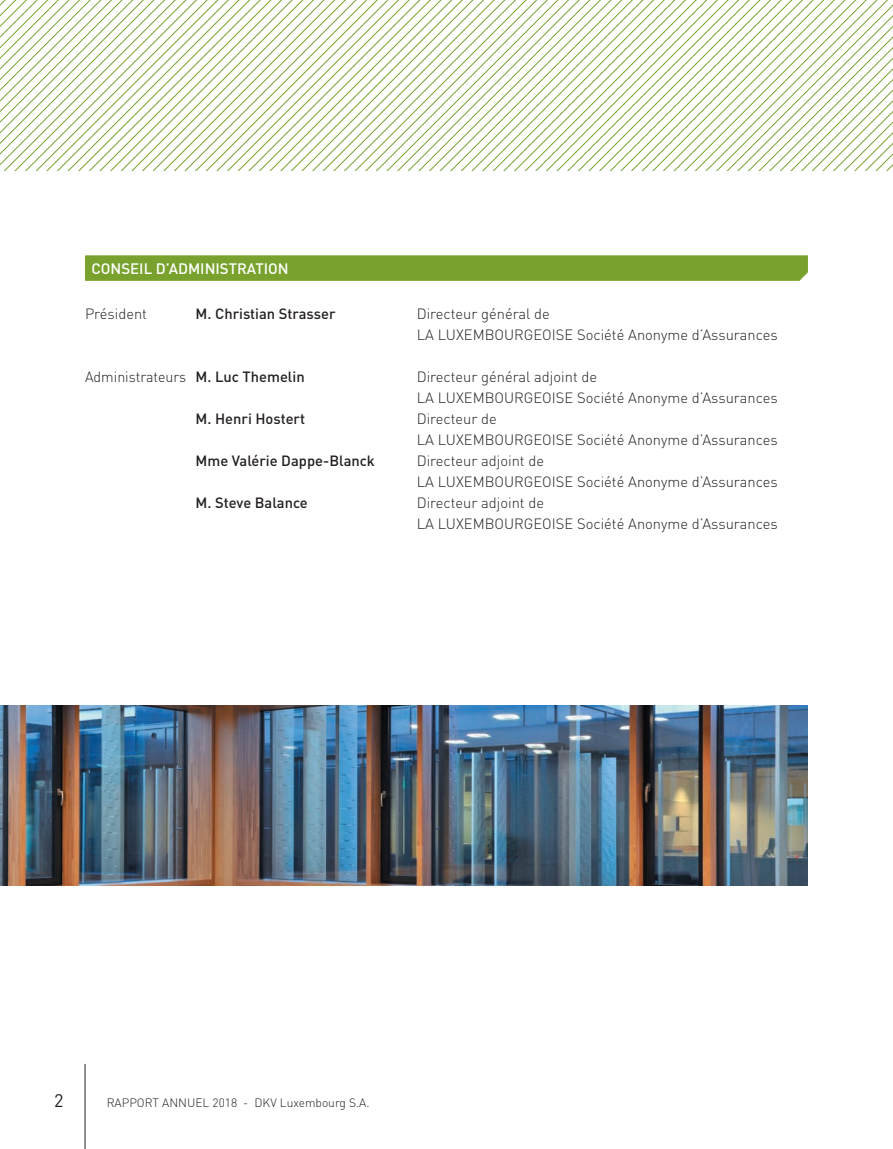
<style>
.page{position:relative;width:893px;height:1149px;background:#fff}
.page>*{position:absolute;margin:0;border:0;box-sizing:border-box;transform-origin:0 0}
.t1{font:18px "DIN Pro";color:#231f20}
.t2{font:500 15px "DIN Pro";color:#fff}
.t3{font:300 14.7px/21px "DIN Pro";color:#231f20}
.t4{font:500 14.7px "DIN Pro";color:#231f20}
.t5{font:300 12px "DIN Pro";color:#231f20}
.s1{font-weight:500}
</style>
<div class="page">
<svg style="left:0;top:157px;width:893px;height:11px"></svg>
<svg style="left:0;top:147px;width:893px;height:10px"></svg>
<svg style="left:0;top:136px;width:893px;height:11px"></svg>
<svg style="left:0;top:125px;width:893px;height:11px"></svg>
<svg style="left:0;top:115px;width:893px;height:10px"></svg>
<svg style="left:0;top:104px;width:893px;height:11px"></svg>
<svg style="left:0;top:93px;width:893px;height:11px"></svg>
<svg style="left:0;top:83px;width:893px;height:10px"></svg>
<svg style="left:0;top:72px;width:893px;height:11px"></svg>
<svg style="left:0;top:62px;width:893px;height:10px"></svg>
<svg style="left:0;top:51px;width:893px;height:11px"></svg>
<svg style="left:0;top:40px;width:893px;height:11px"></svg>
<svg style="left:0;top:0;width:893px;height:40px"></svg>
<hr style="left:85px;top:1063px;width:1px;height:85px;background:#231f20">
<svg style="left:85px;top:255px;width:723px;height:26px;background:#7aa331"></svg>
<img style="left:0;top:705px;width:808px;height:179px">
<p class="t2" style="left:91px;top:258px;width:199px">CONSEIL D’ADMINISTRATION</p>
<p class="t3" style="left:85px;top:302px;width:64px">Président</p>
<p class="t4" style="left:196px;top:303px;width:141px">M. Christian Strasser</p>
<p class="t3" style="left:417px;top:302px;width:362px">Directeur général de<br>LA LUXEMBOURGEOISE Société Anonyme d’Assurances</p>
<p class="t3" style="left:85px;top:365px;width:221px">Administrateurs <span class="s1">M. Luc Themelin</span></p>
<p class="t3" style="left:417px;top:365px;width:362px">Directeur général adjoint de<br>LA LUXEMBOURGEOISE Société Anonyme d’Assurances</p>
<p class="t4" style="left:196px;top:408px;width:111px">M. Henri Hostert</p>
<p class="t3" style="left:417px;top:407px;width:362px">Directeur de<br>LA LUXEMBOURGEOISE Société Anonyme d’Assurances</p>
<p class="t4" style="left:196px;top:450px;width:181px">Mme Valérie Dappe-Blanck</p>
<p class="t3" style="left:417px;top:449px;width:362px">Directeur adjoint de<br>LA LUXEMBOURGEOISE Société Anonyme d’Assurances</p>
<p class="t4" style="left:196px;top:492px;width:114px">M. Steve Balance</p>
<p class="t3" style="left:417px;top:491px;width:362px">Directeur adjoint de<br>LA LUXEMBOURGEOISE Société Anonyme d’Assurances</p>
<p class="t1" style="left:54px;top:1088px;width:11px">2</p>
<p class="t5" style="left:107px;top:1094px;width:265px">RAPPORT ANNUEL 2018 - DKV Luxembourg S.A.</p>
</div>
